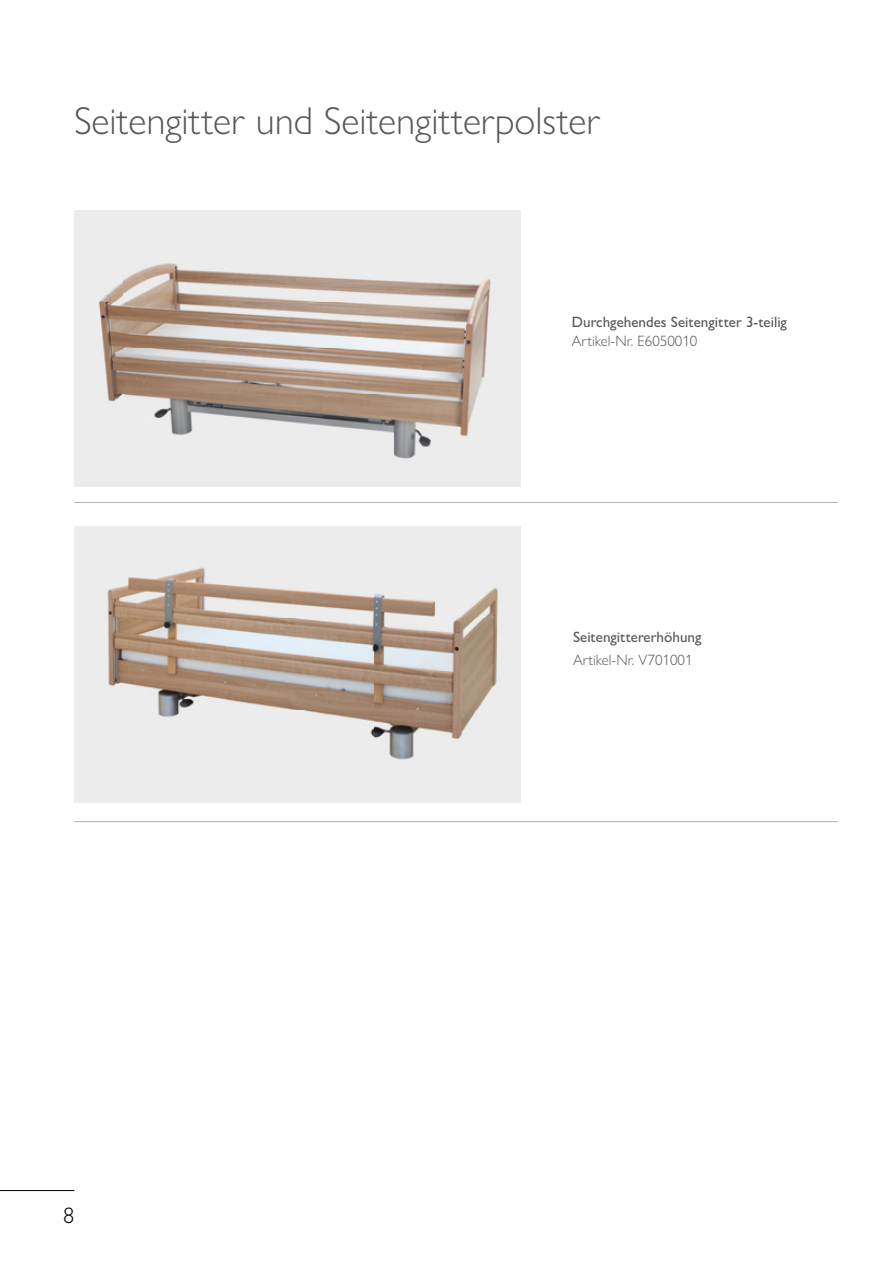
<style>
.page{position:relative;width:893px;height:1263px;background:#fff}
.page>*{position:absolute;margin:0;border:0;box-sizing:border-box;transform-origin:0 0}
.t1{font:300 39px "Gill Sans Nova";color:#575756}
.t2{font:300 22.5px "Gill Sans Nova";color:#000}
.t3{font:500 15px "Gill Sans Nova";color:#575756}
.t4{font:300 15px "Gill Sans Nova";color:#575756}
</style>
<div class="page">
<hr style="left:74px;top:502px;width:764px;height:1px;background:#b3b2b2">
<hr style="left:74px;top:821px;width:764px;height:1px;background:#b3b2b2">
<hr style="left:0;top:1190px;width:74px;height:1px;background:#000">
<img style="left:74px;top:210px;width:447px;height:277px">
<img style="left:77px;top:526px;width:444px;height:277px">
<h1 class="t1" style="left:74px;top:97px;width:527px">Seitengitter und Seitengitterpolster</h1>
<p class="t3" style="left:572px;top:312px;width:217px">Durchgehendes Seitengitter 3-teilig</p>
<p class="t4" style="left:572px;top:332px;width:127px">Artikel-Nr. E6050010</p>
<h2 class="t2" style="left:63px;top:1201px;width:13px">8</h2>
<p class="t3" style="left:573px;top:628px;width:130px">Seitengittererhöhung</p>
<p class="t4" style="left:573px;top:651px;width:121px">Artikel-Nr. V701001</p>
</div>
